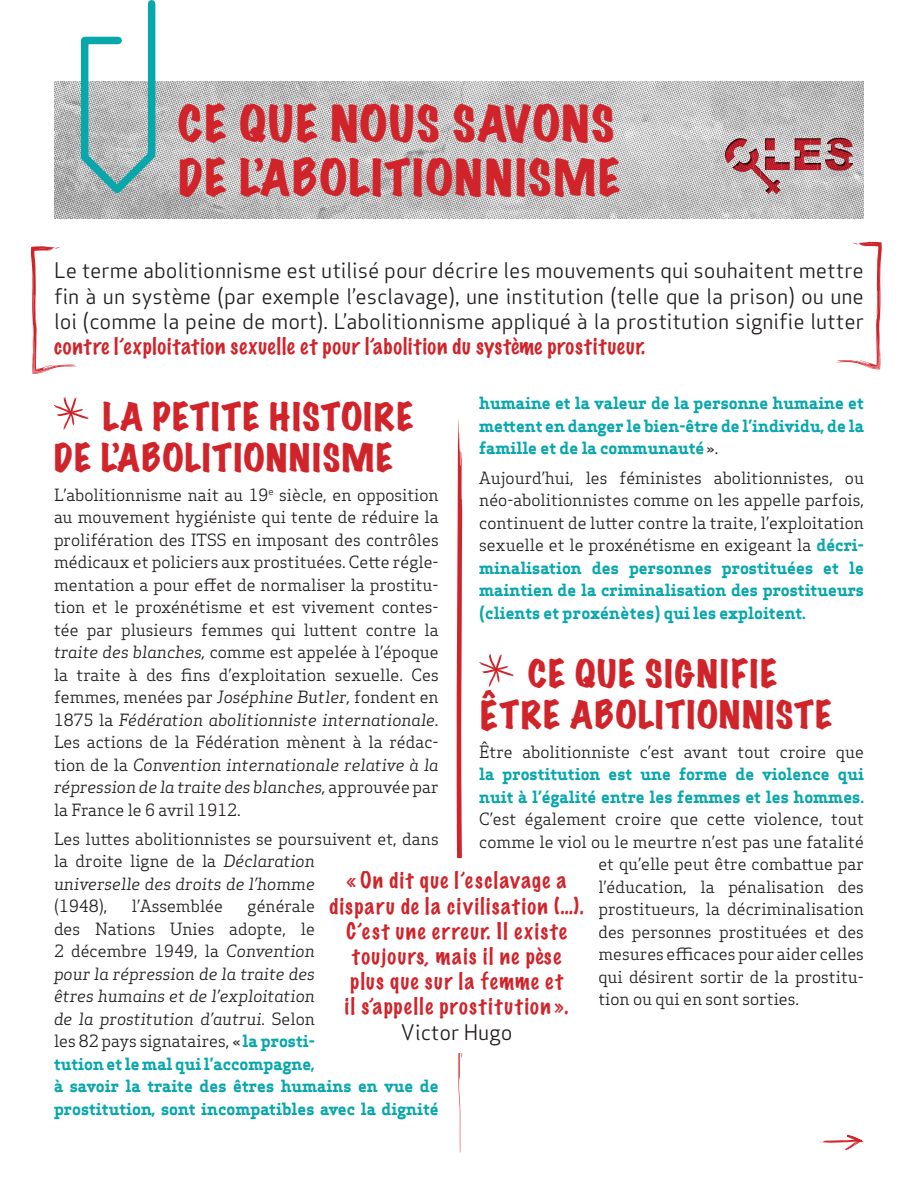
<style>
.page{position:relative;width:918px;height:1188px;background:#fff}
.page>*{position:absolute;margin:0;border:0;box-sizing:border-box;transform-origin:0 0}
.t1{font:expanded 45px/54px "Marker Felt";letter-spacing:.05em;color:#d1232a}
.t2{font:expanded 34.5px/41.4px "Marker Felt";letter-spacing:.05em;color:#d1232a}
.t3{font:21px/25.2px "Apex Sans Book T";color:#231f20;text-align:justify}
.t4{font:100 21px/25.2px "Marker Felt";letter-spacing:.065em;color:#d1232a;text-align:center}
.t5{font:100 21px "Marker Felt";letter-spacing:.045em;color:#d1232a}
.t6{font:16.5px/22.5px "Apex Serif";color:#231f20;text-align:justify}
.t7{font:700 16.5px/22.5px "Apex Serif";color:#07a7ac}
.s1{font-weight:400;color:#231f20}
.s2{font-weight:700;color:#07a7ac}
.s3{font-size:45px}
.s4{font-style:italic}
.s5{font-weight:400;font-style:italic;color:#231f20}
</style>
<div class="page">
<img style="left:54px;top:81px;width:810px;height:137px">
<svg style="left:77px;top:0;width:82px;height:200px"></svg>
<svg style="left:819px;top:1135px;width:45px;height:16px"></svg>
<svg style="left:456px;top:419px;width:7px;height:734px"></svg>
<svg style="left:54px;top:397px;width:35px;height:33px"></svg>
<svg style="left:479px;top:654px;width:35px;height:33px"></svg>
<svg style="left:719px;top:132px;width:141px;height:64px;background:#c4c2c3"></svg>
<img style="left:725px;top:138px;width:28px;height:14px">
<img style="left:765px;top:138px;width:10px;height:21px">
<img style="left:795px;top:138px;width:15px;height:21px">
<img style="left:810px;top:138px;width:21px;height:15px">
<img style="left:832px;top:138px;width:21px;height:21px">
<img style="left:753px;top:148px;width:7px;height:30px">
<img style="left:725px;top:152px;width:14px;height:14px">
<img style="left:746px;top:152px;width:7px;height:19px">
<img style="left:760px;top:159px;width:22px;height:21px">
<img style="left:782px;top:159px;width:71px;height:12px">
<svg style="left:732px;top:161px;width:14px;height:11px"></svg>
<img style="left:762px;top:180px;width:19px;height:14px">
<svg style="left:31px;top:246px;width:46px;height:128px"></svg>
<svg style="left:836px;top:242px;width:46px;height:127px"></svg>
<div style="left:315px;top:858px;width:283px;height:195px;background:#fff"></div>
<h1 class="t1" style="left:178px;top:95px;width:444px">CE QUE NOUS SAVONS<br>DE L’ABOLITIONNISME</h1>
<p class="t3" style="left:54px;top:258px;width:812px">Le terme abolitionnisme est utilisé pour décrire les mouvements qui souhaitent mettre fin à un système (par exemple l’esclavage), une institution (telle que la prison) ou une loi (comme la peine de mort). L’abolitionnisme appliqué à la prostitution signifie lutter</p>
<p class="t5" style="left:54px;top:332px;width:593px">contre l’exploitation sexuelle et pour l’abolition du système prostitueur.</p>
<p class="t7" style="left:479px;top:392px;width:386px;text-align:justify">humaine et la valeur de la personne humaine et mettent en danger le bien-être de l’individu, de la famille et de la communauté<span class="s1">».</span></p>
<p class="t6" style="left:479px;top:466px;width:386px">Aujourd’hui, les féministes abolitionnistes, ou néo-abolitionnistes comme on les appelle parfois, continuent de lutter contre la traite, l’exploitation sexuelle et le proxénétisme en exigeant la <span class="s2">décri&shy;minalisation des personnes prostituées et le maintien de la criminalisation des prostitueurs (clients et proxénètes) qui les exploitent.</span></p>
<h2 class="t2" style="left:479px;top:652px;width:354px;text-align:center">CE QUE SIGNIFIE<br><span class="s3">Ê</span>TRE ABOLITIONNISTE</h2>
<p class="t6" style="left:479px;top:740px;width:386px">Être abolitionniste c’est avant tout croire que</p>
<p class="t7" style="left:479px;top:763px;width:386px">la prostitution est une forme de violence qui nuit à l’égalité entre les femmes et les hommes.</p>
<p class="t6" style="left:479px;top:808px;width:386px">C’est également croire que cette violence, tout</p>
<p class="t6" style="left:479px;top:830px;width:386px">comme le viol ou le meurtre n’est pas une fatalité</p>
<p class="t6" style="left:598px;top:853px;width:267px">et qu’elle peut être combattue par</p>
<p class="t6" style="left:598px;top:875px;width:267px">l’éducation, la pénalisation des</p>
<p class="t6" style="left:598px;top:898px;width:267px">prostitueurs, la décriminalisation</p>
<p class="t6" style="left:598px;top:920px;width:267px">des personnes prostituées et des</p>
<p class="t6" style="left:598px;top:943px;width:267px">mesures efficaces pour aider celles</p>
<p class="t6" style="left:598px;top:965px;width:267px">qui désirent sortir de la prostitu-</p>
<p class="t6" style="left:598px;top:988px;width:202px">tion ou qui en sont sorties.</p>
<h2 class="t2" style="left:54px;top:395px;width:361px;text-indent:49px">LA PETITE HISTOIRE<br>DE L’ABOLITIONNISME</h2>
<p class="t6" style="left:54px;top:483px;width:386px">L’abolitionnisme nait au 19<sup>e</sup> siècle, en opposition au mouvement hygiéniste qui tente de réduire la prolifération des ITSS en imposant des contrôles médicaux et policiers aux prostituées. Cette régle&shy;mentation a pour effet de normaliser la prostitu&shy;tion et le proxénétisme et est vivement contes&shy;tée par plusieurs femmes qui luttent contre la <span class="s4">traite des blanches,</span> comme est appelée à l’époque la traite à des fins d’exploitation sexuelle. Ces femmes, menées par <span class="s4">Joséphine Butler,</span> fondent en 1875 la <span class="s4">Fédération abolitionniste internationale.<br></span>Les actions de la Fédération mènent à la rédac&shy;tion de la <span class="s4">Convention internationale relative à la répression de la traite des blanches,</span> approuvée par la France le 6 avril 1912.</p>
<p class="t6" style="left:54px;top:827px;width:386px;text-align:left">Les luttes abolitionnistes se poursuivent et, dans la droite ligne de la <span class="s4">Déclaration<br>universelle des droits de l’homme</span></p>
<p class="t6" style="left:54px;top:895px;width:55px">(1948),</p>
<p class="t6" style="left:132px;top:895px;width:93px">l’Assemblée</p>
<p class="t4" style="left:330px;top:868px;width:256px">« On dit que l’esclavage a disparu de la civilisation (…).<br>C’est une erreur. Il existe toujours, mais il ne pèse<br>plus que sur la femme et<br>il s’appelle prostitution ».</p>
<p class="t3" style="left:401px;top:1019px;width:113px">Victor Hugo</p>
<p class="t7" style="left:54px;top:895px;width:386px;text-indent:194px"><span class="s1">générale<br>des Nations Unies adopte, le<br>2 décembre 1949, la</span> <span class="s5">Convention<br>pour la répression de la traite des<br>êtres humains et de l’exploitation<br>de la prostitution d’autrui.</span> <span class="s1">Selon<br>les 82 pays signataires, «</span> la prosti-<br>tution et le mal qui l’accompagne,<br>à savoir la traite des êtres humains en vue de prostitution, sont incompatibles avec la dignité</p>
</div>
